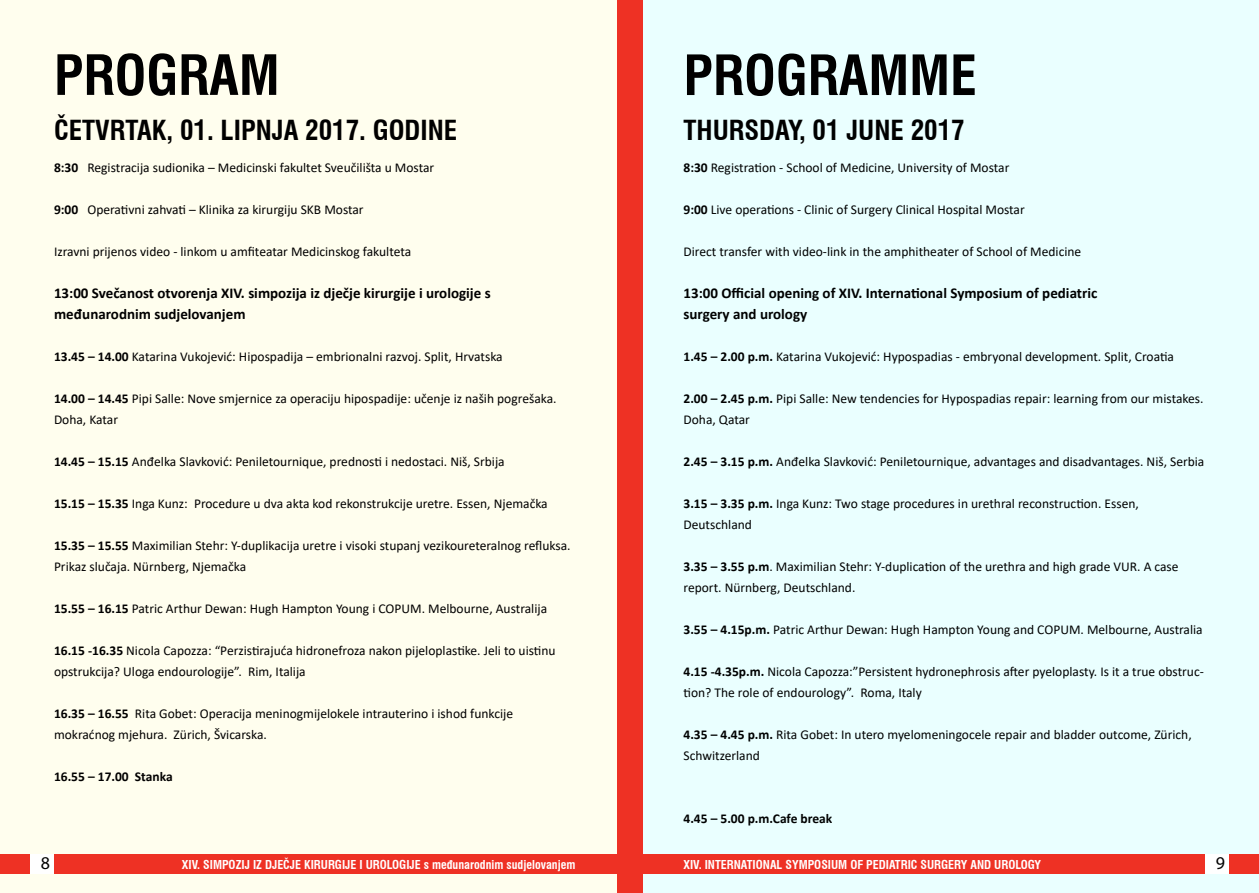
<style>
.page{position:relative;width:1259px;height:893px;background:#fff}
.page>*{position:absolute;margin:0;border:0;box-sizing:border-box;transform-origin:0 0}
.t1{font:700 condensed 54px "Swiss 721 BT";color:#000}
.t2{font:700 condensed 27px "Swiss 721 BT";color:#000}
.t3{font:18px "Myriad Pro";color:#000}
.t4{font:700 15px/21px "Calibri";color:#000}
.t5{font:13.5px/21px "Calibri";color:#000}
.t6{font:700 13.5px "Calibri";color:#000}
.t7{font:700 condensed 12px "Swiss 721 BT";color:#fff}
.s1{font-weight:700}
</style>
<div class="page">
<div style="left:0;top:0;width:629px;height:893px;background:#fffeee"></div>
<div style="left:629px;top:0;width:630px;height:893px;background:#eaffff"></div>
<div style="left:617px;top:0;width:25px;height:893px;background:#ee3124"></div>
<div style="left:0;top:855px;width:1259px;height:19px;background:#ee3124"></div>
<div style="left:31px;top:855px;width:23px;height:19px;background:#fff"></div>
<div style="left:1205px;top:855px;width:23px;height:19px;background:#fff"></div>
<h1 class="t1" style="left:54px;top:43px;width:227px">PROGRAM</h1>
<h2 class="t2" style="left:54px;top:114px;width:405px">ČETVRTAK, 01. LIPNJA 2017. GODINE</h2>
<h2 class="t2" style="left:683px;top:114px;width:283px">THURSDAY, 01 JUNE 2017</h2>
<h1 class="t1" style="left:683px;top:43px;width:295px">PROGRAMME</h1>
<p class="t5" style="left:54px;top:156px;width:382px"><span class="s1">8:30</span> Registracija sudionika – Medicinski fakultet Sveučilišta u Mostar</p>
<p class="t5" style="left:54px;top:198px;width:311px"><span class="s1">9:00</span> Operativni zahvati – Klinika za kirurgiju SKB Mostar</p>
<p class="t5" style="left:54px;top:240px;width:359px">Izravni prijenos video - linkom u amfiteatar Medicinskog fakulteta</p>
<p class="t4" style="left:54px;top:282px;width:438px">13:00 Svečanost otvorenja XIV. simpozija iz dječje kirurgije i urologije s međunarodnim sudjelovanjem</p>
<p class="t5" style="left:54px;top:345px;width:450px"><span class="s1">13.45 – 14.00</span> Katarina Vukojević: Hipospadija – embrionalni razvoj. Split, Hrvatska</p>
<p class="t5" style="left:54px;top:387px;width:504px"><span class="s1">14.00 – 14.45</span> Pipi Salle: Nove smjernice za operaciju hipospadije: učenje iz naših pogrešaka.<br>Doha, Katar</p>
<p class="t5" style="left:54px;top:450px;width:452px"><span class="s1">14.45 – 15.15</span> Anđelka Slavković: Peniletournique, prednosti i nedostaci. Niš, Srbija</p>
<p class="t5" style="left:54px;top:492px;width:495px"><span class="s1">15.15 – 15.35</span> Inga Kunz: Procedure u dva akta kod rekonstrukcije uretre. Essen, Njemačka</p>
<p class="t5" style="left:54px;top:534px;width:518px"><span class="s1">15.35 – 15.55</span> Maximilian Stehr: Y-duplikacija uretre i visoki stupanj vezikoureteralnog refluksa.<br>Prikaz slučaja. Nürnberg, Njemačka</p>
<p class="t5" style="left:54px;top:597px;width:494px"><span class="s1">15.55 – 16.15</span> Patric Arthur Dewan: Hugh Hampton Young i COPUM. Melbourne, Australija</p>
<p class="t5" style="left:54px;top:639px;width:503px"><span class="s1">16.15 -16.35</span> Nicola Capozza: “Perzistirajuća hidronefroza nakon pijeloplastike. Jeli to uistinu opstrukcija? Uloga endourologije”. Rim, Italija</p>
<p class="t5" style="left:54px;top:702px;width:461px"><span class="s1">16.35 – 16.55</span> Rita Gobet: Operacija meninogmijelokele intrauterino i ishod funkcije mokraćnog mjehura. Zürich, Švicarska.</p>
<p class="t6" style="left:54px;top:767px;width:120px">16.55 – 17.00 Stanka</p>
<p class="t5" style="left:683px;top:156px;width:327px"><span class="s1">8:30</span> Registration - School of Medicine, University of Mostar</p>
<p class="t5" style="left:683px;top:198px;width:343px"><span class="s1">9:00</span> Live operations - Clinic of Surgery Clinical Hospital Mostar</p>
<p class="t5" style="left:683px;top:240px;width:399px">Direct transfer with video-link in the amphitheater of School of Medicine</p>
<p class="t4" style="left:683px;top:282px;width:415px">13:00 Official opening of XIV. International Symposium of pediatric surgery and urology</p>
<p class="t5" style="left:683px;top:345px;width:492px"><span class="s1">1.45 – 2.00 p.m.</span> Katarina Vukojević: Hypospadias - embryonal development. Split, Croatia</p>
<p class="t5" style="left:683px;top:387px;width:521px"><span class="s1">2.00 – 2.45 p.m.</span> Pipi Salle: New tendencies for Hypospadias repair: learning from our mistakes.<br>Doha, Qatar</p>
<p class="t5" style="left:683px;top:450px;width:522px"><span class="s1">2.45 – 3.15 p.m.</span> Anđelka Slavković: Peniletournique, advantages and disadvantages. Niš, Serbia</p>
<p class="t5" style="left:683px;top:492px;width:457px"><span class="s1">3.15 – 3.35 p.m.</span> Inga Kunz: Two stage procedures in urethral reconstruction. Essen,<br>Deutschland</p>
<p class="t5" style="left:683px;top:555px;width:496px"><span class="s1">3.35 – 3.55 p.m</span>. Maximilian Stehr: Y-duplication of the urethra and high grade VUR. A case report. Nürnberg, Deutschland.</p>
<p class="t5" style="left:683px;top:618px;width:521px"><span class="s1">3.55 – 4.15p.m.</span> Patric Arthur Dewan: Hugh Hampton Young and COPUM. Melbourne, Australia</p>
<p class="t5" style="left:683px;top:660px;width:522px"><span class="s1">4.15 -4.35p.m.</span> Nicola Capozza:”Persistent hydronephrosis after pyeloplasty. Is it a true obstruc&shy;tion? The role of endourology”. Roma, Italy</p>
<p class="t5" style="left:683px;top:723px;width:510px"><span class="s1">4.35 – 4.45 p.m.</span> Rita Gobet: In utero myelomeningocele repair and bladder outcome, Zürich,<br>Schwitzerland</p>
<p class="t6" style="left:683px;top:809px;width:150px">4.45 – 5.00 p.m.Cafe break</p>
<h3 class="t3" style="left:41px;top:852px;width:11px">8</h3>
<p class="t7" style="left:182px;top:857px;width:395px">XIV. SIMPOZIJ IZ DJEČJE KIRURGIJE I UROLOGIJE s međunarodnim sudjelovanjem</p>
<p class="t7" style="left:683px;top:857px;width:359px">XIV. INTERNATIONAL SYMPOSIUM OF PEDIATRIC SURGERY AND UROLOGY</p>
<h3 class="t3" style="left:1215px;top:852px;width:11px">9</h3>
</div>
